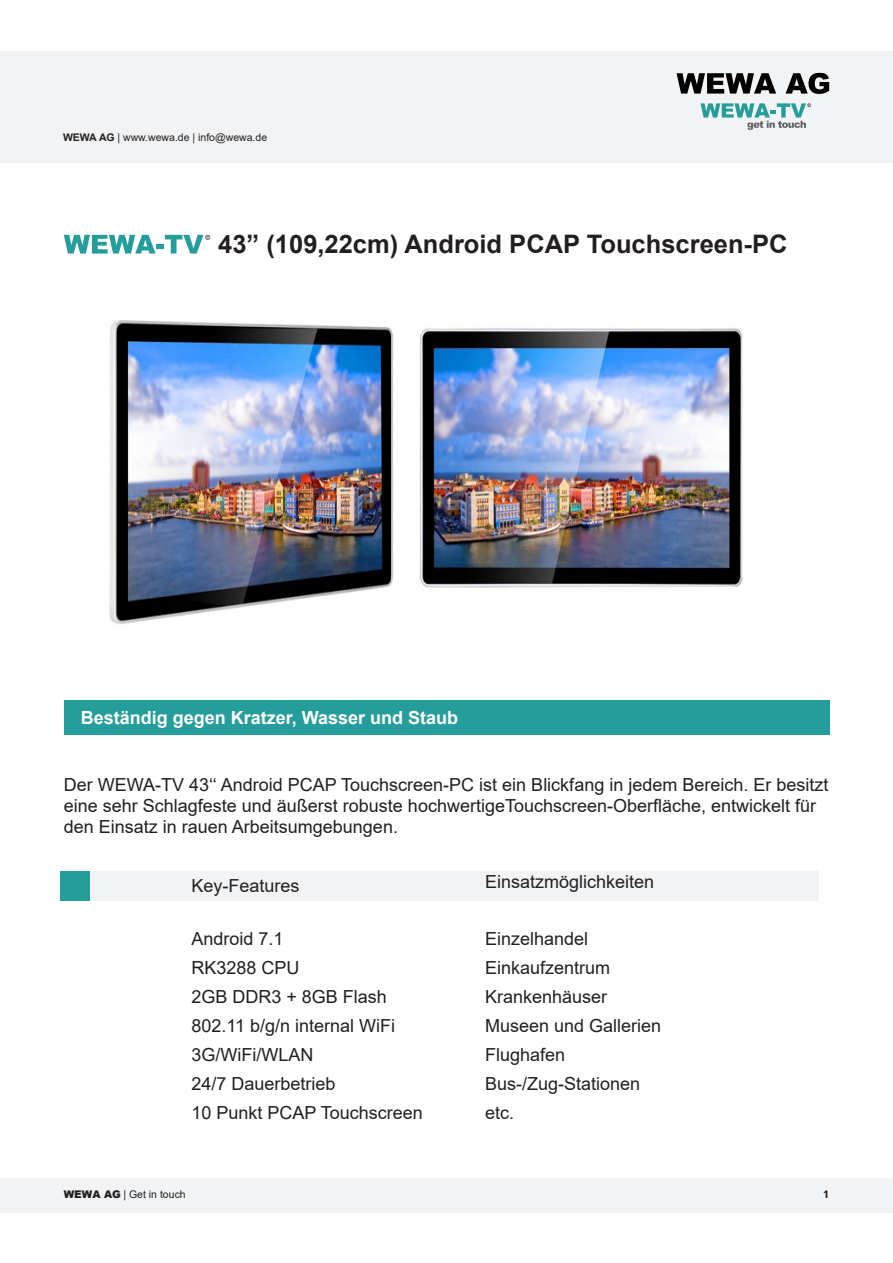
<style>
.page{position:relative;width:893px;height:1263px;background:#fff}
.page>*{position:absolute;margin:0;border:0;box-sizing:border-box;transform-origin:0 0}
.Level_1_Heading{font:700 25.5px "Arial";color:#231f20}
.Body_Text{font:18px/21px "Arial";color:#231f20}
.Level_2_Headings{font:700 18px "Arial";color:#fff}
.Level_3_Headings{font:18px "Arial";color:#231f20}
.t1{font:10.5px "Arial";color:#231f20}
.t2{font:700 10.5px "Open Sans";color:#231f20}
.s1{font-weight:700}
.s2{font-weight:900}
</style>
<div class="page">
<div style="left:0;top:1178px;width:893px;height:34px;background:#f2f3f4"></div>
<div style="left:0;top:52px;width:893px;height:111px;background:#f2f3f4"></div>
<div style="left:64px;top:700px;width:766px;height:35px;background:#259d9b"></div>
<div style="left:83px;top:871px;width:736px;height:30px;background:#f2f3f4"></div>
<div style="left:60px;top:871px;width:30px;height:30px;background:#259d9b"></div>
<svg style="left:64px;top:235px;width:146px;height:19px"></svg>
<img style="left:109px;top:320px;width:634px;height:305px">
<svg style="left:676px;top:73px;width:100px;height:21px"></svg>
<svg style="left:786px;top:73px;width:43px;height:21px"></svg>
<svg style="left:700px;top:103px;width:111px;height:27px"></svg>
<p class="t1" style="left:63px;top:130px;width:206px"><span class="s1">WEWA AG</span> | www.wewa.de | info@wewa.de</p>
<p class="Level_1_Heading" style="left:218px;top:226px;width:571px">43” (109,22cm) Android PCAP Touchscreen-PC</p>
<p class="Level_2_Headings" style="left:81px;top:705px;width:379px">Beständig gegen Kratzer, Wasser und Staub</p>
<p class="Body_Text" style="left:64px;top:774px;width:766px">Der WEWA-TV 43‘‘ Android PCAP Touchscreen-PC ist ein Blickfang in jedem Bereich. Er besitzt eine sehr Schlagfeste und äußerst robuste hochwertigeTouchscreen-Oberfläche, entwickelt für den Einsatz in rauen Arbeitsumgebungen.</p>
<p class="Level_3_Headings" style="left:191px;top:874px;width:110px">Key-Features</p>
<p class="Body_Text" style="left:191px;top:928px;width:94px">Android 7.1</p>
<p class="Body_Text" style="left:191px;top:957px;width:110px">RK3288 CPU</p>
<p class="Body_Text" style="left:191px;top:986px;width:197px">2GB DDR3 + 8GB Flash</p>
<p class="Body_Text" style="left:191px;top:1015px;width:205px">802.11 b/g/n internal WiFi</p>
<p class="Body_Text" style="left:191px;top:1044px;width:124px">3G/WiFi/WLAN</p>
<p class="Body_Text" style="left:191px;top:1073px;width:146px">24/7 Dauerbetrieb</p>
<p class="Body_Text" style="left:191px;top:1102px;width:233px">10 Punkt PCAP Touchscreen</p>
<p class="t1" style="left:64px;top:1187px;width:123px"><span class="s2">WEWA AG</span> | Get in touch</p>
<p class="Body_Text" style="left:485px;top:871px;width:171px">Einsatzmöglichkeiten</p>
<p class="Body_Text" style="left:485px;top:928px;width:105px">Einzelhandel</p>
<p class="Body_Text" style="left:485px;top:957px;width:127px">Einkaufzentrum</p>
<p class="Body_Text" style="left:485px;top:986px;width:124px">Krankenhäuser</p>
<p class="Body_Text" style="left:485px;top:1015px;width:178px">Museen und Gallerien</p>
<p class="Body_Text" style="left:485px;top:1044px;width:82px">Flughafen</p>
<p class="Body_Text" style="left:485px;top:1073px;width:157px">Bus-/Zug-Stationen</p>
<p class="Body_Text" style="left:485px;top:1102px;width:31px">etc.</p>
<p class="t2" style="left:823px;top:1187px;width:7px">1</p>
</div>
